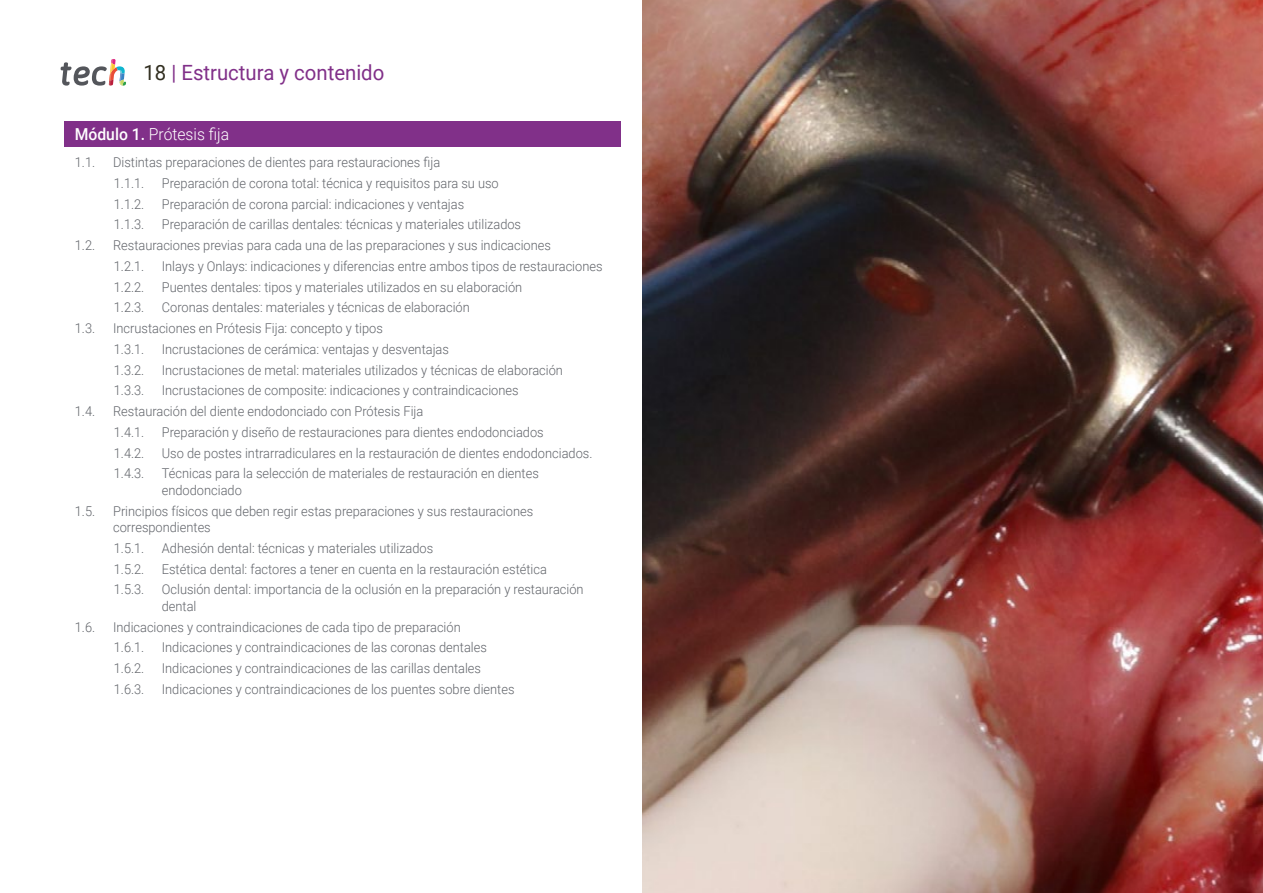
<style>
.page{position:relative;width:1263px;height:893px;background:#fff}
.page>*{position:absolute;margin:0;border:0;box-sizing:border-box;transform-origin:0 0}
.t1{font:21px "Roboto";color:#813089}
.t2{font:300 16.5px "Roboto";color:#fff;scale:.95 1}
.t3{font:300 13.5px/20.7px "Roboto";color:#61646a;scale:.95 1}
.s1{color:#312e20}
.s2{font-weight:500}
</style>
<div class="page">
<svg style="left:61px;top:59px;width:65px;height:27px"></svg>
<img style="left:642px;top:0;width:621px;height:893px">
<div style="left:64px;top:121px;width:557px;height:25px;background:#813089"></div>
<h1 class="t1" style="left:144px;top:57px;width:242px"><span class="s1">18</span> | Estructura y contenido</h1>
<p class="t2" style="left:75px;top:123px;width:164px"><span class="s2">Módulo 1.</span> Prótesis fija</p>
<p class="t3" style="left:75px;top:151px;width:23px">1.1.</p>
<p class="t3" style="left:113px;top:151px;width:346px">Distintas preparaciones de dientes para restauraciones fija<br>1.1.1.</p>
<p class="t3" style="left:162px;top:172px;width:356px">Preparación de corona total: técnica y requisitos para su uso</p>
<p class="t3" style="left:114px;top:193px;width:34px">1.1.2.</p>
<p class="t3" style="left:162px;top:193px;width:320px">Preparación de corona parcial: indicaciones y ventajas</p>
<p class="t3" style="left:114px;top:214px;width:34px">1.1.3.</p>
<p class="t3" style="left:162px;top:214px;width:380px">Preparación de carillas dentales: técnicas y materiales utilizados</p>
<p class="t3" style="left:75px;top:234px;width:23px">1.2.</p>
<p class="t3" style="left:113px;top:234px;width:462px">Restauraciones previas para cada una de las preparaciones y sus indicaciones<br>1.2.1.</p>
<p class="t3" style="left:162px;top:255px;width:465px">Inlays y Onlays: indicaciones y diferencias entre ambos tipos de restauraciones</p>
<p class="t3" style="left:114px;top:276px;width:34px">1.2.2.</p>
<p class="t3" style="left:162px;top:276px;width:381px">Puentes dentales: tipos y materiales utilizados en su elaboración</p>
<p class="t3" style="left:114px;top:297px;width:34px">1.2.3.</p>
<p class="t3" style="left:162px;top:297px;width:326px">Coronas dentales: materiales y técnicas de elaboración</p>
<p class="t3" style="left:75px;top:317px;width:23px">1.3.</p>
<p class="t3" style="left:113px;top:317px;width:285px">Incrustaciones en Prótesis Fija: concepto y tipos<br>1.3.1.</p>
<p class="t3" style="left:162px;top:338px;width:304px">Incrustaciones de cerámica: ventajas y desventajas</p>
<p class="t3" style="left:114px;top:359px;width:34px">1.3.2.</p>
<p class="t3" style="left:162px;top:359px;width:424px">Incrustaciones de metal: materiales utilizados y técnicas de elaboración</p>
<p class="t3" style="left:114px;top:380px;width:34px">1.3.3.</p>
<p class="t3" style="left:162px;top:380px;width:377px">Incrustaciones de composite: indicaciones y contraindicaciones</p>
<p class="t3" style="left:75px;top:400px;width:23px">1.4.</p>
<p class="t3" style="left:113px;top:400px;width:328px">Restauración del diente endodonciado con Prótesis Fija<br>1.4.1.</p>
<p class="t3" style="left:162px;top:421px;width:403px">Preparación y diseño de restauraciones para dientes endodonciados</p>
<p class="t3" style="left:114px;top:442px;width:34px">1.4.2.</p>
<p class="t3" style="left:162px;top:442px;width:455px">Uso de postes intrarradiculares en la restauración de dientes endodonciados.</p>
<p class="t3" style="left:114px;top:463px;width:34px">1.4.3.</p>
<p class="t3" style="left:162px;top:465px;width:398px;line-height:16.5px">Técnicas para la selección de materiales de restauración en dientes endodonciado</p>
<p class="t3" style="left:75px;top:500px;width:23px">1.5.</p>
<p class="t3" style="left:113px;top:502px;width:444px;line-height:16.5px">Principios físicos que deben regir estas preparaciones y sus restauraciones correspondientes</p>
<p class="t3" style="left:114px;top:537px;width:34px">1.5.1.</p>
<p class="t3" style="left:162px;top:537px;width:287px">Adhesión dental: técnicas y materiales utilizados</p>
<p class="t3" style="left:114px;top:558px;width:34px">1.5.2.</p>
<p class="t3" style="left:162px;top:558px;width:407px">Estética dental: factores a tener en cuenta en la restauración estética</p>
<p class="t3" style="left:114px;top:579px;width:34px">1.5.3.</p>
<p class="t3" style="left:162px;top:581px;width:445px;line-height:16.5px">Oclusión dental: importancia de la oclusión en la preparación y restauración dental</p>
<p class="t3" style="left:75px;top:616px;width:23px">1.6.</p>
<p class="t3" style="left:113px;top:616px;width:367px">Indicaciones y contraindicaciones de cada tipo de preparación<br>1.6.1.</p>
<p class="t3" style="left:162px;top:637px;width:344px">Indicaciones y contraindicaciones de las coronas dentales</p>
<p class="t3" style="left:114px;top:657px;width:34px">1.6.2.</p>
<p class="t3" style="left:162px;top:657px;width:338px">Indicaciones y contraindicaciones de las carillas dentales</p>
<p class="t3" style="left:114px;top:678px;width:34px">1.6.3.</p>
<p class="t3" style="left:162px;top:678px;width:373px">Indicaciones y contraindicaciones de los puentes sobre dientes</p>
</div>
